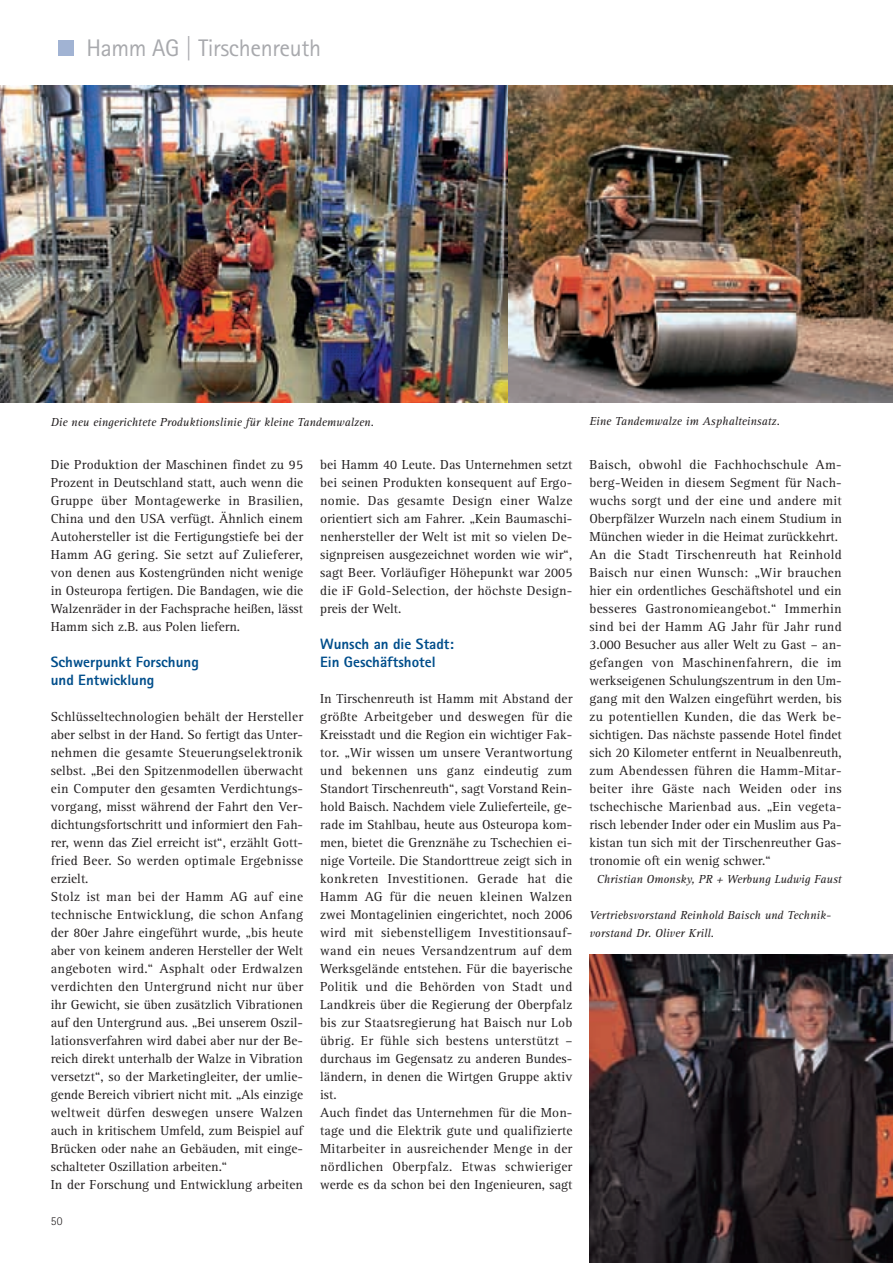
<style>
.page{position:relative;width:893px;height:1263px;background:#fff}
.page>*{position:absolute;margin:0;border:0;box-sizing:border-box;transform-origin:0 0}
.t1{font:24px "AT Rotis Sans Serif";letter-spacing:-.015em;color:#a8a9ad}
.t2{font:800 15px/18px "AT Rotis Sans Serif";color:#004e8b}
.t3{font:13.5px/18px "AT Rotis Serif";letter-spacing:.005em;color:#231f20}
.t4{font:italic 12px/18px "AT Rotis Serif";color:#231f20}
.t5{font:300 12px "AT Rotis Sans Serif";color:#231f20}
</style>
<div class="page">
<img style="left:0;top:40px;width:893px;height:1223px">
<p class="t1" style="left:86px;top:38px;width:236px">Hamm AG | Tirschenreuth</p>
<p class="t4" style="left:51px;top:414px;width:325px">Die neu eingerichtete Produktionslinie für kleine Tandemwalzen.</p>
<p class="t4" style="left:589px;top:413px;width:192px">Eine Tandemwalze im Asphalteinsatz.</p>
<p class="t3" style="left:51px;top:457px;width:254px;text-align:justify">Die Produktion der Maschinen findet zu 95<br>Prozent in Deutschland statt, auch wenn die Gruppe über Montagewerke in Brasilien, China und den USA verfügt. Ähnlich einem Autohersteller ist die Fertigungstiefe bei der Hamm AG gering. Sie setzt auf Zulieferer, von denen aus Kostengründen nicht wenige in Osteuropa fertigen. Die Bandagen, wie die Walzenräder in der Fachsprache heißen, lässt Hamm sich z.B. aus Polen liefern.</p>
<p class="t2" style="left:51px;top:654px;width:150px">Schwerpunkt Forschung und Entwicklung</p>
<p class="t3" style="left:51px;top:709px;width:254px">Schlüsseltechnologien behält der Hersteller aber selbst in der Hand. So fertigt das Unter&shy;nehmen die gesamte Steuerungselektronik selbst. „Bei den Spitzenmodellen überwacht ein Computer den gesamten Verdichtungs&shy;vorgang, misst während der Fahrt den Ver&shy;dichtungsfortschritt und informiert den Fah&shy;rer, wenn das Ziel erreicht ist“, erzählt Gott&shy;fried Beer. So werden optimale Ergebnisse erzielt.<br>Stolz ist man bei der Hamm AG auf eine technische Entwicklung, die schon Anfang der 80er Jahre eingeführt wurde, „bis heute aber von keinem anderen Hersteller der Welt angeboten wird.“ Asphalt oder Erdwalzen verdichten den Untergrund nicht nur über ihr Gewicht, sie üben zusätzlich Vibrationen auf den Untergrund aus. „Bei unserem Oszil&shy;lationsverfahren wird dabei aber nur der Be&shy;reich direkt unterhalb der Walze in Vibration versetzt“, so der Marketingleiter, der umlie&shy;gende Bereich vibriert nicht mit. „Als einzige weltweit dürfen deswegen unsere Walzen auch in kritischem Umfeld, zum Beispiel auf Brücken oder nahe an Gebäuden, mit einge&shy;schalteter Oszillation arbeiten.“<br>In der Forschung und Entwicklung arbeiten</p>
<p class="t5" style="left:51px;top:1216px;width:13px">50</p>
<p class="t3" style="left:320px;top:457px;width:254px;text-align:justify">bei Hamm 40 Leute. Das Unternehmen setzt bei seinen Produkten konsequent auf Ergo&shy;nomie. Das gesamte Design einer Walze orientiert sich am Fahrer. „Kein Baumaschi&shy;nenhersteller der Welt ist mit so vielen De&shy;signpreisen ausgezeichnet worden wie wir“, sagt Beer. Vorläufiger Höhepunkt war 2005 die iF Gold-Selection, der höchste Design&shy;preis der Welt.</p>
<p class="t2" style="left:320px;top:636px;width:135px">Wunsch an die Stadt:<br>Ein Geschäftshotel</p>
<p class="t3" style="left:320px;top:691px;width:254px">In Tirschenreuth ist Hamm mit Abstand der größte Arbeitgeber und deswegen für die Kreisstadt und die Region ein wichtiger Fak&shy;tor. „Wir wissen um unsere Verantwortung und bekennen uns ganz eindeutig zum Standort Tirschenreuth“, sagt Vorstand Rein&shy;hold Baisch. Nachdem viele Zulieferteile, ge&shy;rade im Stahlbau, heute aus Osteuropa kom&shy;men, bietet die Grenznähe zu Tschechien ei&shy;nige Vorteile. Die Standorttreue zeigt sich in konkreten Investitionen. Gerade hat die Hamm AG für die neuen kleinen Walzen zwei Montagelinien eingerichtet, noch 2006 wird mit siebenstelligem Investitionsauf&shy;wand ein neues Versandzentrum auf dem Werksgelände entstehen. Für die bayerische Politik und die Behörden von Stadt und Landkreis über die Regierung der Oberpfalz bis zur Staatsregierung hat Baisch nur Lob übrig. Er fühle sich bestens unterstützt – durchaus im Gegensatz zu anderen Bundes&shy;ländern, in denen die Wirtgen Gruppe aktiv ist.<br>Auch findet das Unternehmen für die Mon&shy;tage und die Elektrik gute und qualifizierte Mitarbeiter in ausreichender Menge in der nördlichen Oberpfalz. Etwas schwieriger werde es da schon bei den Ingenieuren, sagt</p>
<p class="t3" style="left:589px;top:457px;width:254px">Baisch, obwohl die Fachhochschule Am&shy;berg-Weiden in diesem Segment für Nach&shy;wuchs sorgt und der eine und andere mit Oberpfälzer Wurzeln nach einem Studium in München wieder in die Heimat zurückkehrt.<br>An die Stadt Tirschenreuth hat Reinhold Baisch nur einen Wunsch: „Wir brauchen hier ein ordentliches Geschäftshotel und ein besseres Gastronomieangebot.“ Immerhin sind bei der Hamm AG Jahr für Jahr rund 3.000 Besucher aus aller Welt zu Gast – an&shy;gefangen von Maschinenfahrern, die im werkseigenen Schulungszentrum in den Um&shy;gang mit den Walzen eingeführt werden, bis zu potentiellen Kunden, die das Werk be&shy;sichtigen. Das nächste passende Hotel findet sich 20 Kilometer entfernt in Neualbenreuth, zum Abendessen führen die Hamm-Mitar&shy;beiter ihre Gäste nach Weiden oder ins tschechische Marienbad aus. „Ein vegeta&shy;risch lebender Inder oder ein Muslim aus Pa&shy;kistan tun sich mit der Tirschenreuther Gas&shy;tronomie oft ein wenig schwer.“</p>
<p class="t4" style="left:597px;top:871px;width:246px">Christian Omonsky, PR + Werbung Ludwig Faust</p>
<p class="t4" style="left:589px;top:907px;width:243px">Vertriebsvorstand Reinhold Baisch und Technik&shy;vorstand Dr. Oliver Krill.</p>
</div>
